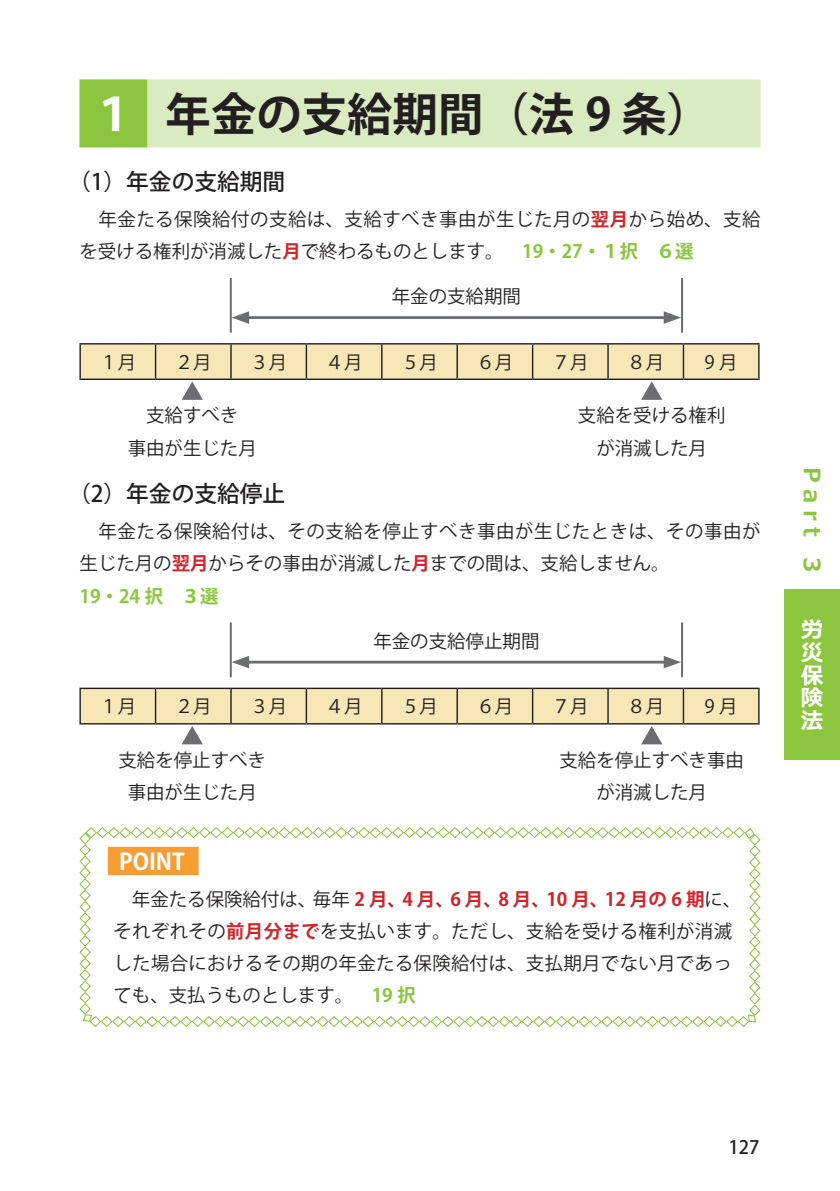
<style>
.page{position:relative;width:840px;height:1191px;background:#fff}
.page>*{position:absolute;margin:0;border:0;box-sizing:border-box;transform-origin:0 0}
.t1{font:700 45.4px "Koz Go Pr 6 N";color:#231f20}
.t2{font:500 22.6px "Koz Go Pr 6 N";color:#231f20}
.t3{font:700 22.6px "Meiryo";color:#8bc63e}
.t4{font:700 22.6px/22.6px "Meiryo";color:#fff;text-align:justify}
.t5{font:700 22.6px "Koz Go Pr 6 N";color:#fff}
.t6{font:18.4px/32.2px "Koz Go Pr 6 N";color:#231f20;text-align:center}
.t7{font:18.4px/32.2px "Koz Go Pr 6 N";letter-spacing:.03em;color:#231f20}
.t8{font:500 18.4px "Koz Go Pr 6 N";color:#231f20}
.s1{color:#fff}
.s2{font-weight:700;color:#d1232a}
.s3{font-weight:700;color:#8bc63e}
</style>
<div class="page">
<div style="left:783px;top:590px;width:56px;height:170px;background:#8bc63e"></div>
<div style="left:79px;top:79px;width:68px;height:68px;background:#8bc63e"></div>
<div style="left:147px;top:79px;width:613px;height:68px;background:#daeac1"></div>
<hr style="left:79px;top:343px;width:76px;height:1px;background:#231f20">
<hr style="left:79px;top:344px;width:2px;height:34px;background:#231f20">
<hr style="left:155px;top:343px;width:76px;height:1px;background:#231f20">
<hr style="left:231px;top:343px;width:75px;height:1px;background:#231f20">
<hr style="left:306px;top:343px;width:75px;height:1px;background:#231f20">
<hr style="left:381px;top:343px;width:76px;height:1px;background:#231f20">
<hr style="left:457px;top:343px;width:75px;height:1px;background:#231f20">
<hr style="left:532px;top:343px;width:75px;height:1px;background:#231f20">
<hr style="left:607px;top:343px;width:76px;height:1px;background:#231f20">
<hr style="left:683px;top:343px;width:76px;height:1px;background:#231f20">
<hr style="left:757px;top:344px;width:2px;height:34px;background:#231f20">
<hr style="left:79px;top:378px;width:76px;height:2px;background:#231f20">
<hr style="left:683px;top:378px;width:76px;height:2px;background:#231f20">
<hr style="left:79px;top:687px;width:76px;height:2px;background:#231f20">
<hr style="left:79px;top:689px;width:2px;height:34px;background:#231f20">
<hr style="left:155px;top:687px;width:76px;height:2px;background:#231f20">
<hr style="left:231px;top:687px;width:75px;height:2px;background:#231f20">
<hr style="left:306px;top:687px;width:75px;height:2px;background:#231f20">
<hr style="left:381px;top:687px;width:76px;height:2px;background:#231f20">
<hr style="left:457px;top:687px;width:75px;height:2px;background:#231f20">
<hr style="left:532px;top:687px;width:75px;height:2px;background:#231f20">
<hr style="left:607px;top:687px;width:76px;height:2px;background:#231f20">
<hr style="left:683px;top:687px;width:76px;height:2px;background:#231f20">
<hr style="left:757px;top:689px;width:2px;height:34px;background:#231f20">
<hr style="left:79px;top:723px;width:76px;height:1px;background:#231f20">
<hr style="left:683px;top:723px;width:76px;height:1px;background:#231f20">
<hr style="left:230px;top:278px;width:2px;height:55px;background:#6c6d70">
<hr style="left:230px;top:622px;width:2px;height:55px;background:#6c6d70">
<hr style="left:680px;top:278px;width:2px;height:55px;background:#6c6d70">
<hr style="left:680px;top:622px;width:2px;height:55px;background:#6c6d70">
<hr style="left:244px;top:316px;width:424px;height:3px;background:#6c6d70">
<svg style="left:232px;top:311px;width:17px;height:13px"></svg>
<svg style="left:663px;top:311px;width:17px;height:13px"></svg>
<hr style="left:244px;top:660px;width:424px;height:3px;background:#6c6d70">
<svg style="left:232px;top:656px;width:17px;height:12px"></svg>
<svg style="left:663px;top:656px;width:17px;height:12px"></svg>
<svg style="left:80px;top:344px;width:678px;height:56px"></svg>
<svg style="left:80px;top:688px;width:678px;height:56px"></svg>
<svg style="left:79px;top:827px;width:681px;height:201px"></svg>
<h1 class="t1" style="left:91px;top:88px;width:622px"><span class="s1">１</span> 年金の支給期間（法 9 条）</h1>
<p class="t2" style="left:68px;top:169px;width:218px">（1）年金の支給期間</p>
<p class="t7" style="left:79px;top:204px;width:682px">　年金たる保険給付の支給は、支給すべき事由が生じた月の<span class="s2">翌月</span>から始め、支給を受ける権利が消滅した<span class="s2">月</span>で終わるものとします。　<span class="s3">19・27・１択　６選</span></p>
<p class="t6" style="left:391px;top:281px;width:130px">年金の支給期間</p>
<p class="t6" style="left:99px;top:346px;width:38px">１月</p>
<p class="t6" style="left:175px;top:346px;width:38px">２月</p>
<p class="t6" style="left:250px;top:346px;width:38px">３月</p>
<p class="t6" style="left:325px;top:346px;width:38px">４月</p>
<p class="t6" style="left:401px;top:346px;width:38px">５月</p>
<p class="t6" style="left:476px;top:346px;width:38px">６月</p>
<p class="t6" style="left:551px;top:346px;width:38px">７月</p>
<p class="t6" style="left:627px;top:346px;width:38px">８月</p>
<p class="t6" style="left:704px;top:346px;width:35px">9 月</p>
<p class="t6" style="left:128px;top:400px;width:130px">支給すべき<br>事由が生じた月</p>
<p class="t6" style="left:577px;top:400px;width:149px">支給を受ける権利が消滅した月</p>
<p class="t2" style="left:68px;top:481px;width:218px">（2）年金の支給停止</p>
<p class="t7" style="left:79px;top:515px;width:682px">　年金たる保険給付は、その支給を停止すべき事由が生じたときは、その事由が生じた月の<span class="s2">翌月</span>からその事由が消滅した<span class="s2">月</span>までの間は、支給しません。<br><span class="s3">19・24 択　３選</span></p>
<p class="t6" style="left:373px;top:625px;width:167px">年金の支給停止期間</p>
<p class="t6" style="left:99px;top:690px;width:38px">１月</p>
<p class="t6" style="left:175px;top:690px;width:38px">２月</p>
<p class="t6" style="left:250px;top:690px;width:38px">３月</p>
<p class="t6" style="left:325px;top:690px;width:38px">４月</p>
<p class="t6" style="left:401px;top:690px;width:38px">５月</p>
<p class="t6" style="left:476px;top:690px;width:38px">６月</p>
<p class="t6" style="left:551px;top:690px;width:38px">７月</p>
<p class="t6" style="left:627px;top:690px;width:38px">８月</p>
<p class="t6" style="left:704px;top:690px;width:35px">9 月</p>
<p class="t6" style="left:118px;top:744px;width:149px">支給を停止すべき事由が生じた月</p>
<p class="t6" style="left:559px;top:744px;width:186px">支給を停止すべき事由が消滅した月</p>
<p class="t5" style="left:119px;top:848px;width:67px">POINT</p>
<p class="t6" style="left:113px;top:883px;width:629px;text-align:left">　年金たる保険給付は、毎年 <span class="s2">2 月、4 月、6 月、8 月、10 月、12 月の 6 期</span>に、それぞれその<span class="s2">前月分まで</span>を支払います。ただし、支給を受ける権利が消滅した場合におけるその期の年金たる保険給付は、支払期月でない月であっても、支払うものとします。　<span class="s3">19 択</span></p>
<p class="t3" style="left:827px;top:467px;width:107px;rotate:90deg">Part 3</p>
<p class="t4" style="left:800px;top:620px;width:24px">労災保険法</p>
<p class="t8" style="left:728px;top:1137px;width:33px">127</p>
</div>
